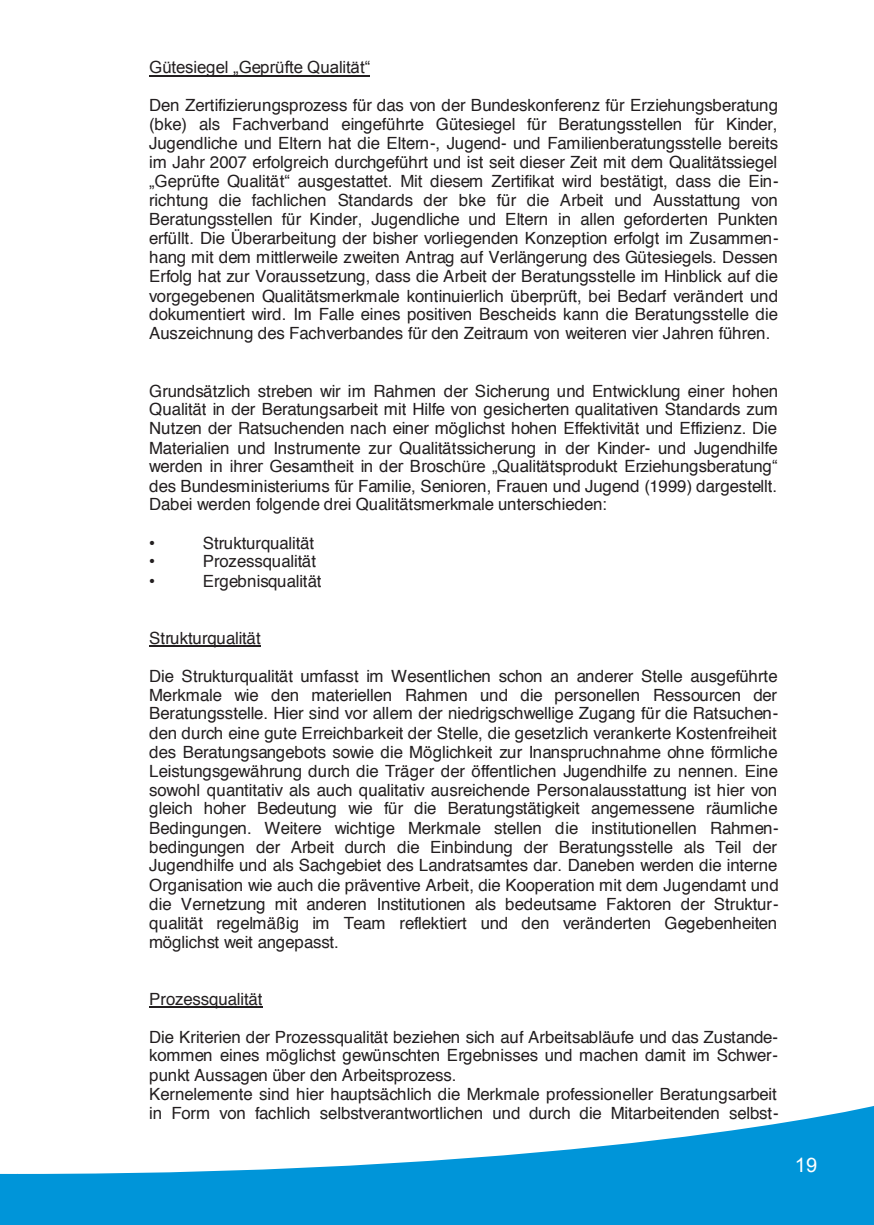
<style>
.page{position:relative;width:874px;height:1225px;background:#fff}
.page>*{position:absolute;margin:0;border:0;box-sizing:border-box;transform-origin:0 0}
.t1{font:20px "Arial";color:#fff}
.t2{font:16.8px/19px "Helvetica";letter-spacing:-.01em;color:#231f20}
.t3{font:16.8px "Arial";letter-spacing:-.01em;color:#231f20}
.s1{font-family:"Arial"}
.s2{font-family:"Helvetica"}
</style>
<div class="page">
<svg style="left:0;top:1173px;width:17px;height:52px"></svg>
<svg style="left:17px;top:1106px;width:856px;height:119px;fill:#0095d9"></svg>
<hr style="left:149px;top:75px;width:221px;height:1px;background:#231f20">
<hr style="left:149px;top:645px;width:111px;height:1px;background:#231f20">
<hr style="left:149px;top:1006px;width:113px;height:2px;background:#231f20">
<p class="t3" style="left:149px;top:58px;width:223px">Gütesiegel „Geprüfte Qualität“</p>
<p class="t2" style="left:149px;top:97px;width:630px;text-align:justify">Den Zertifizierungsprozess für das von der Bundeskonferenz für Erziehungsberatung (bke) als Fachverband eingeführte Gütesiegel für Beratungsstellen für Kinder, Jugendliche und Eltern hat die Eltern-, Jugend- und Familienberatungsstelle bereits im Jahr 2007 erfolgreich durchgeführt und ist seit dieser Zeit mit dem Qualitätssiegel <span class="s1">„Gep</span>rüfte Qualitä<span class="s1">t“ ausgestattet. Mit</span> diesem Zertifikat wird bestätigt, dass die Ein&shy;richtung die fachlichen Standards der bke für die Arbeit und Ausstattung von Beratungsstellen für Kinder, Jugendliche und Eltern in allen geforderten Punkten erfüllt. Die Überarbeitung der bisher vorliegenden Konzeption erfolgt im Zusammen&shy;hang mit dem mittlerweile zweiten Antrag auf Verlängerung des Gütesiegels. Dessen Erfolg hat zur Voraussetzung, dass die Arbeit der Beratungsstelle im Hinblick auf die vorgegebenen Qualitätsmerkmale kontinuierlich überprüft, bei Bedarf verändert und dokumentiert wird. Im Falle eines positiven Bescheids kann die Beratungsstelle die Auszeichnung des Fachverbandes für den Zeitraum von weiteren vier Jahren führen.</p>
<p class="t2" style="left:149px;top:382px;width:630px;text-align:justify">Grundsätzlich streben wir im Rahmen der Sicherung und Entwicklung einer hohen Qualität in der Beratungsarbeit mit Hilfe von gesicherten qualitativen Standards zum Nutzen der Ratsuchenden nach einer möglichst hohen Effektivität und Effizienz. Die Materialien und Instrumente zur Qualitätssicherung in der Kinder- und Jugendhilfe</p>
<p class="t3" style="left:149px;top:457px;width:629px"><span class="s2">werden i</span>n ihrer Gesamtheit in der Broschüre „Qualitätsprodukt Erziehungsberatung“</p>
<p class="t2" style="left:149px;top:478px;width:629px">des Bundesministeriums für Familie, Senioren, Frauen und Jugend (1999) dargestellt.<br>Dabei werden folgende drei Qualitätsmerkmale unterschieden:</p>
<p class="t3" style="left:149px;top:533px;width:7px">•</p>
<p class="t2" style="left:203px;top:534px;width:113px">Strukturqualität</p>
<p class="t3" style="left:149px;top:552px;width:7px">•</p>
<p class="t2" style="left:203px;top:553px;width:115px">Prozessqualität</p>
<p class="t3" style="left:149px;top:571px;width:7px">•</p>
<p class="t2" style="left:203px;top:572px;width:120px">Ergebnisqualität</p>
<p class="t2" style="left:149px;top:629px;width:113px">Strukturqualität</p>
<p class="t2" style="left:149px;top:667px;width:630px">Die Strukturqualität umfasst im Wesentlichen schon an anderer Stelle ausgeführte Merkmale wie den materiellen Rahmen und die personellen Ressourcen der Beratungsstelle. Hier sind vor allem der niedrigschwellige Zugang für die Ratsuchen&shy;den durch eine gute Erreichbarkeit der Stelle, die gesetzlich verankerte Kostenfreiheit des Beratungsangebots sowie die Möglichkeit zur Inanspruchnahme ohne förmliche Leistungsgewährung durch die Träger der öffentlichen Jugendhilfe zu nennen. Eine sowohl quantitativ als auch qualitativ ausreichende Personalausstattung ist hier von gleich hoher Bedeutung wie für die Beratungstätigkeit angemessene räumliche Bedingungen. Weitere wichtige Merkmale stellen die institutionellen Rahmen&shy;bedingungen der Arbeit durch die Einbindung der Beratungsstelle als Teil der Jugendhilfe und als Sachgebiet des Landratsamtes dar. Daneben werden die interne Organisation wie auch die präventive Arbeit, die Kooperation mit dem Jugendamt und die Vernetzung mit anderen Institutionen als bedeutsame Faktoren der Struktur&shy;qualität regelmäßig im Team reflektiert und den veränderten Gegebenheiten möglichst weit angepasst.</p>
<p class="t2" style="left:149px;top:991px;width:115px">Prozessqualität</p>
<p class="t2" style="left:149px;top:1028px;width:630px">Die Kriterien der Prozessqualität beziehen sich auf Arbeitsabläufe und das Zustande&shy;kommen eines möglichst gewünschten Ergebnisses und machen damit im Schwer&shy;punkt Aussagen über den Arbeitsprozess.<br>Kernelemente sind hier hauptsächlich die Merkmale professioneller Beratungsarbeit in Form von fachlich selbstverantwortlichen und durch die Mitarbeitenden selbst-</p>
<p class="t1" style="left:794px;top:1153px;width:24px">19</p>
</div>
